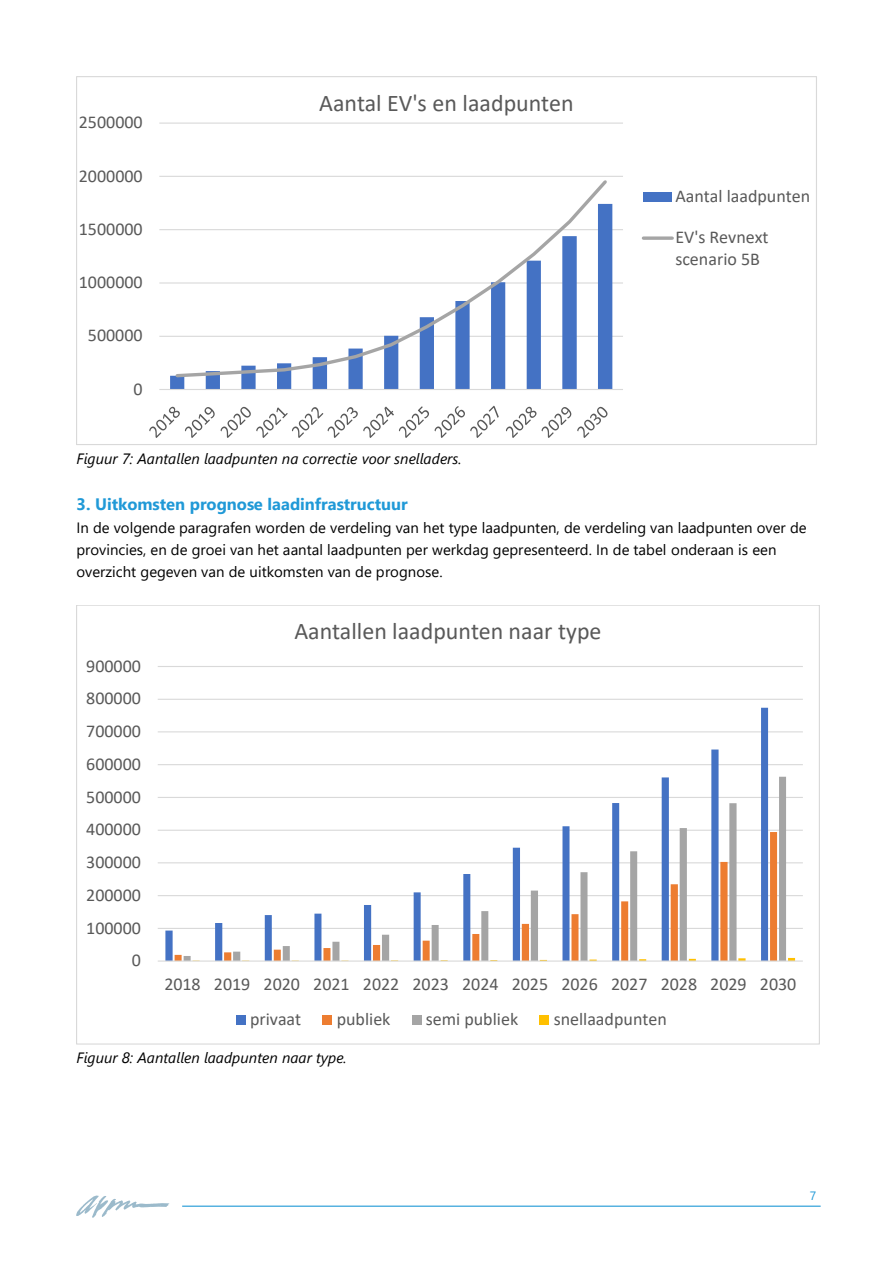
<style>
.page{position:relative;width:893px;height:1264px;background:#fff}
.page>*{position:absolute;margin:0;border:0;box-sizing:border-box;transform-origin:0 0}
.t1{font:24px "Calibri";color:#595959}
.t2{font:18px/22px "Calibri";color:#595959}
.t3{font:700 16.5px "Segoe UI";color:#2099d7}
.t4{font:15px/22.2px "Segoe UI";color:#000}
.t5{font:italic 15px "Segoe UI";color:#000}
.t6{font:12px "Segoe UI";color:#2099d7}
</style>
<div class="page">
<svg style="left:76px;top:1195px;width:93px;height:22px"></svg>
<hr style="left:182px;top:1205px;width:639px;height:1px;background:#2099d7">
<hr style="left:159px;top:335px;width:464px;height:2px;background:#d9d9d9">
<hr style="left:159px;top:282px;width:464px;height:1px;background:#d9d9d9">
<hr style="left:159px;top:229px;width:464px;height:1px;background:#d9d9d9">
<hr style="left:159px;top:176px;width:464px;height:1px;background:#d9d9d9">
<hr style="left:159px;top:122px;width:464px;height:2px;background:#d9d9d9">
<svg style="left:170px;top:204px;width:442px;height:185px"></svg>
<hr style="left:159px;top:389px;width:464px;height:1px;background:#d9d9d9">
<svg style="left:174px;top:180px;width:436px;height:199px"></svg>
<svg style="left:149px;top:406px;width:66px;height:32px"></svg>
<svg style="left:221px;top:406px;width:208px;height:32px"></svg>
<svg style="left:435px;top:405px;width:64px;height:33px"></svg>
<svg style="left:506px;top:406px;width:65px;height:32px"></svg>
<svg style="left:577px;top:407px;width:31px;height:31px"></svg>
<div style="left:643px;top:192px;width:29px;height:10px;background:#4472c4"></div>
<svg style="left:643px;top:236px;width:29px;height:4px"></svg>
<hr style="left:158px;top:927px;width:645px;height:1px;background:#d9d9d9">
<hr style="left:158px;top:894px;width:645px;height:2px;background:#d9d9d9">
<hr style="left:158px;top:862px;width:645px;height:1px;background:#d9d9d9">
<hr style="left:158px;top:829px;width:645px;height:1px;background:#d9d9d9">
<hr style="left:158px;top:796px;width:645px;height:1px;background:#d9d9d9">
<hr style="left:158px;top:764px;width:645px;height:1px;background:#d9d9d9">
<hr style="left:158px;top:731px;width:645px;height:1px;background:#d9d9d9">
<hr style="left:158px;top:698px;width:645px;height:1px;background:#d9d9d9">
<hr style="left:158px;top:665px;width:645px;height:2px;background:#d9d9d9">
<svg style="left:165px;top:707px;width:603px;height:253px"></svg>
<svg style="left:184px;top:776px;width:602px;height:184px"></svg>
<svg style="left:639px;top:958px;width:7px;height:2px"></svg>
<svg style="left:689px;top:958px;width:7px;height:2px"></svg>
<svg style="left:738px;top:958px;width:8px;height:2px"></svg>
<svg style="left:788px;top:957px;width:7px;height:3px"></svg>
<hr style="left:158px;top:960px;width:645px;height:1px;background:#d9d9d9">
<div style="left:236px;top:1014px;width:10px;height:10px;background:#4472c4"></div>
<div style="left:322px;top:1014px;width:10px;height:10px;background:#ed7d31"></div>
<div style="left:412px;top:1014px;width:9px;height:10px;background:#a5a5a5"></div>
<div style="left:539px;top:1014px;width:10px;height:10px;background:#ffc000"></div>
<p class="t2" style="left:79px;top:113px;width:65px">2500000</p>
<p class="t2" style="left:79px;top:166px;width:65px">2000000</p>
<p class="t2" style="left:79px;top:219px;width:65px">1500000</p>
<p class="t2" style="left:79px;top:272px;width:65px">1000000</p>
<p class="t2" style="left:88px;top:326px;width:56px">500000</p>
<p class="t2" style="left:134px;top:379px;width:11px">0</p>
<p class="t1" style="left:319px;top:93px;width:256px">Aantal EV's en laadpunten</p>
<p class="t2" style="left:675px;top:187px;width:136px">Aantal laadpunten</p>
<p class="t2" style="left:675px;top:228px;width:95px">EV's Revnext scenario 5B</p>
<p class="t5" style="left:76px;top:448px;width:387px">Figuur 7: Aantallen laadpunten na correctie voor snelladers.</p>
<p class="t3" style="left:76px;top:492px;width:333px">3. Uitkomsten prognose laadinfrastructuur</p>
<p class="t4" style="left:76px;top:515px;width:732px">In de volgende paragrafen worden de verdeling van het type laadpunten, de verdeling van laadpunten over de provincies, en de groei van het aantal laadpunten per werkdag gepresenteerd. In de tabel onderaan is een overzicht gegeven van de uitkomsten van de prognose.</p>
<p class="t2" style="left:86px;top:656px;width:56px">900000</p>
<p class="t2" style="left:86px;top:688px;width:56px">800000</p>
<p class="t2" style="left:86px;top:721px;width:56px">700000</p>
<p class="t2" style="left:86px;top:754px;width:56px">600000</p>
<p class="t2" style="left:86px;top:787px;width:56px">500000</p>
<p class="t2" style="left:86px;top:819px;width:56px">400000</p>
<p class="t2" style="left:86px;top:852px;width:56px">300000</p>
<p class="t2" style="left:86px;top:885px;width:56px">200000</p>
<p class="t2" style="left:86px;top:917px;width:56px">100000</p>
<p class="t2" style="left:132px;top:950px;width:11px">0</p>
<p class="t1" style="left:294px;top:621px;width:309px">Aantallen laadpunten naar type</p>
<p class="t2" style="left:164px;top:973px;width:38px">2018</p>
<p class="t2" style="left:214px;top:973px;width:38px">2019</p>
<p class="t2" style="left:264px;top:973px;width:38px">2020</p>
<p class="t2" style="left:313px;top:973px;width:38px">2021</p>
<p class="t2" style="left:363px;top:973px;width:38px">2022</p>
<p class="t2" style="left:413px;top:973px;width:38px">2023</p>
<p class="t2" style="left:462px;top:973px;width:38px">2024</p>
<p class="t2" style="left:512px;top:973px;width:38px">2025</p>
<p class="t2" style="left:561px;top:973px;width:38px">2026</p>
<p class="t2" style="left:611px;top:973px;width:38px">2027</p>
<p class="t2" style="left:661px;top:973px;width:38px">2028</p>
<p class="t2" style="left:710px;top:973px;width:38px">2029</p>
<p class="t2" style="left:760px;top:973px;width:38px">2030</p>
<p class="t2" style="left:250px;top:1009px;width:53px">privaat</p>
<p class="t2" style="left:337px;top:1009px;width:55px">publiek</p>
<p class="t2" style="left:426px;top:1009px;width:94px">semi publiek</p>
<p class="t2" style="left:554px;top:1009px;width:115px">snellaadpunten</p>
<p class="t5" style="left:76px;top:1046px;width:272px">Figuur 8: Aantallen laadpunten naar type.</p>
<p class="t6" style="left:810px;top:1187px;width:8px">7</p>
</div>
